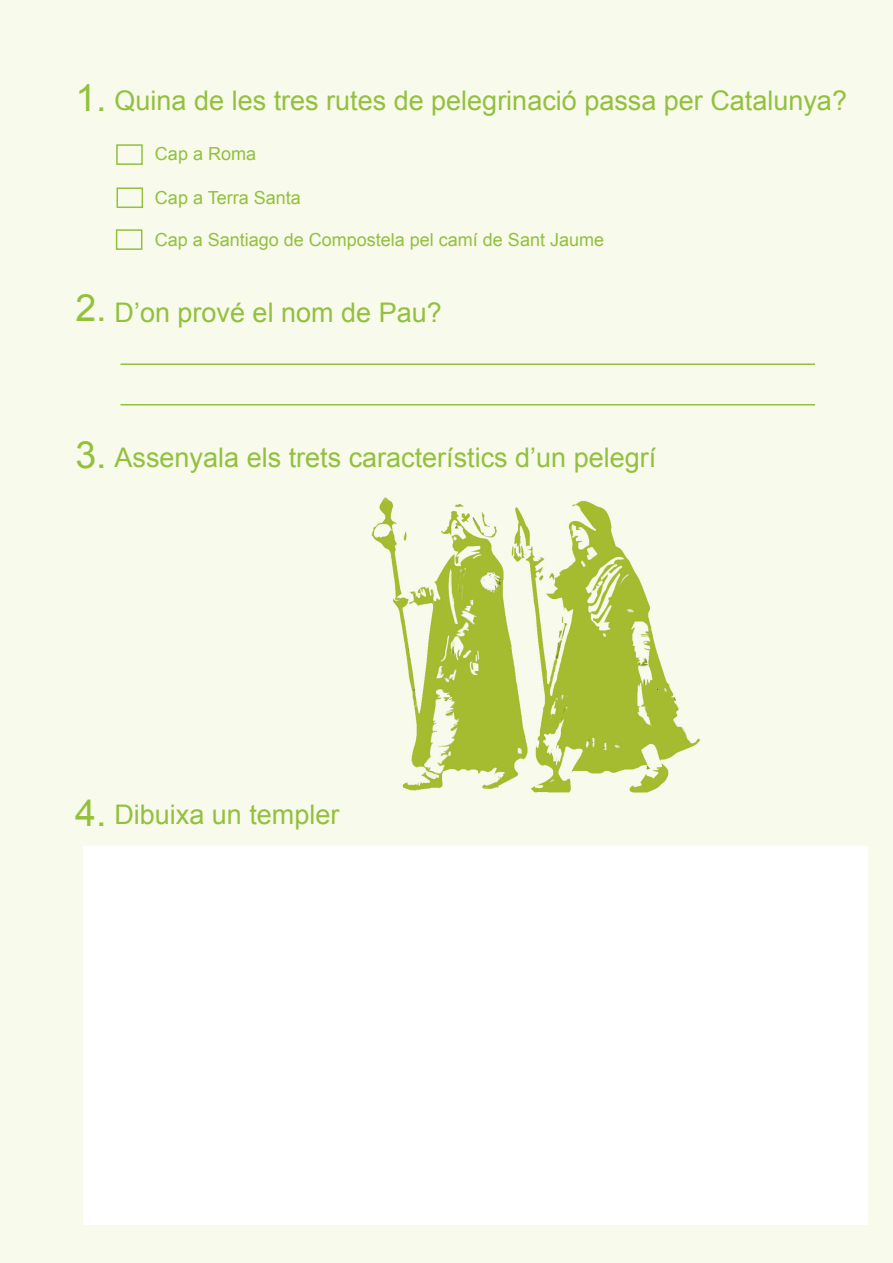
<style>
.page{position:relative;width:893px;height:1263px;background:#f8faec}
.page>*{position:absolute;margin:0;border:0;box-sizing:border-box;transform-origin:0 0}
.t1{font:37.5px "Arial";color:#93c03d}
.t2{font:27px "Arial";color:#93c03d}
.t3{font:18px "Arial";color:#93c03d}
</style>
<div class="page">
<div style="left:116px;top:144px;width:27px;height:21px;border:2px solid #93c03d"></div>
<div style="left:117px;top:187px;width:26px;height:21px;border:2px solid #93c03d"></div>
<div style="left:116px;top:229px;width:26px;height:21px;border:2px solid #93c03d"></div>
<div style="left:83px;top:846px;width:785px;height:378px;background:#fff"></div>
<hr style="left:120px;top:363px;width:695px;height:2px;background:#93c03d">
<hr style="left:120px;top:404px;width:695px;height:1px;background:#93c03d">
<img style="left:371px;top:497px;width:329px;height:296px">
<p class="t1" style="left:75px;top:74px;width:33px">1.</p>
<p class="t2" style="left:115px;top:82px;width:734px">Quina de les tres rutes de pelegrinació passa per Catalunya?</p>
<p class="t3" style="left:155px;top:142px;width:103px">Cap a Roma</p>
<p class="t3" style="left:155px;top:186px;width:147px">Cap a Terra Santa</p>
<p class="t3" style="left:155px;top:228px;width:451px">Cap a Santiago de Compostela pel camí de Sant Jaume</p>
<p class="t1" style="left:75px;top:284px;width:33px">2.</p>
<p class="t2" style="left:115px;top:295px;width:329px">D’on prové el nom de Pau?</p>
<p class="t1" style="left:75px;top:430px;width:33px">3.</p>
<p class="t2" style="left:115px;top:440px;width:543px">Assenyala els trets característics d’un pelegrí</p>
<p class="t1" style="left:75px;top:788px;width:33px">4.</p>
<p class="t2" style="left:114px;top:797px;width:227px">Dibuixa un templer</p>
</div>
